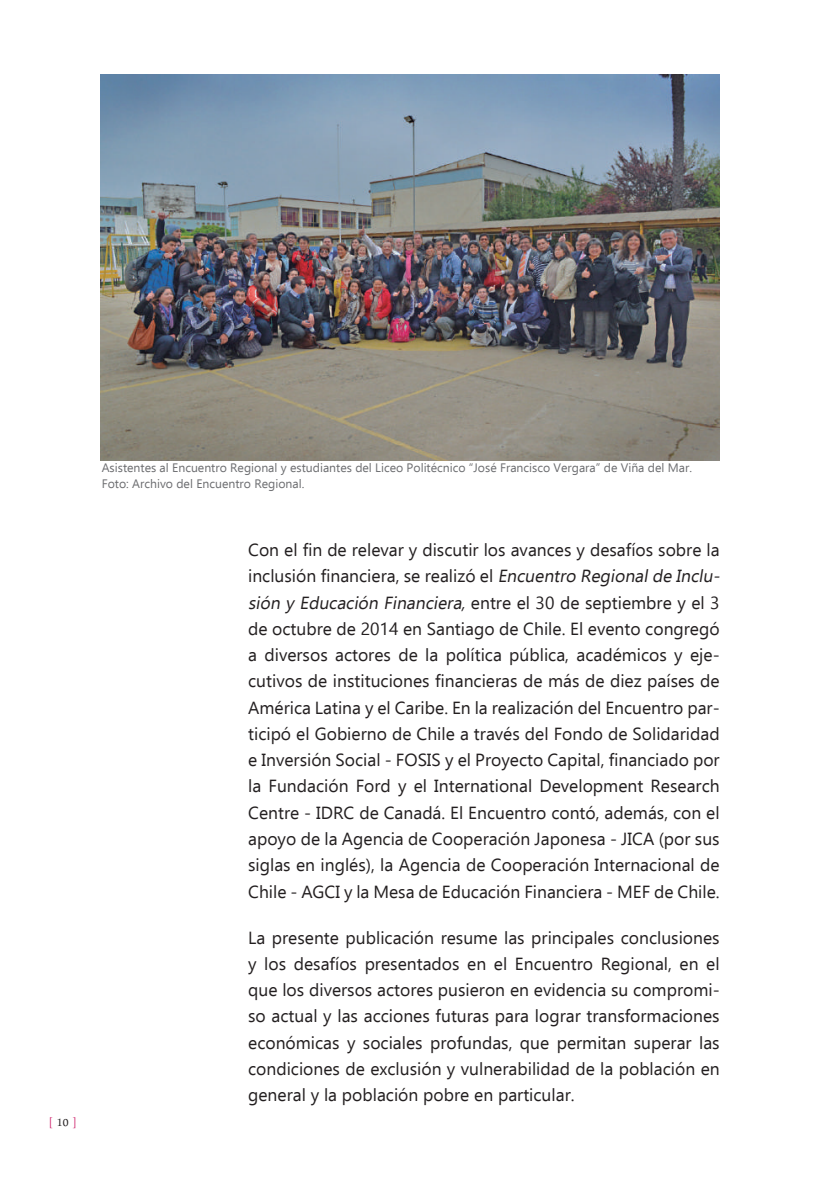
<style>
.page{position:relative;width:819px;height:1191px;background:#fff}
.page>*{position:absolute;margin:0;border:0;box-sizing:border-box;transform-origin:0 0}
.t1{font:17.5px/26.2px "Ebrima";color:#231f20}
.t2{font:17.5px "Arabic Typesetting";color:#cc1b67}
.t3{font:12.25px/15.8px "Ebrima";color:#6c6d70}
.s1{color:#231f20}
.s2{font-style:italic}
</style>
<div class="page">
<img style="left:101px;top:74px;width:618px;height:386px">
<p class="t2" style="left:49px;top:1113px;width:29px">[<span class="s1">10</span> ]</p>
<p class="t3" style="left:102px;top:460px;width:591px">Asistentes al Encuentro Regional y estudiantes del Liceo Politécnico “José Francisco Vergara” de Viña del Mar.<br>Foto: Archivo del Encuentro Regional.</p>
<p class="t1" style="left:248px;top:536px;width:477px">Con el fin de relevar y discutir los avances y desafíos sobre la inclusión financiera, se realizó el <span class="s2">Encuentro Regionalde Inclu&shy;sión y Educación Financiera,</span> e n t re e l 3 0 d e s e pt i e m b re y e l 3 de octubre de 2014 en Santiago de Chile. El evento congregó a diversos actores de la política pública, académicos y eje&shy;cutivos de instituciones financieras de más de diez países de América Latina y el Caribe. En la realización del Encuentro par&shy;ticipó el Gobierno de Chile a través del Fondo de Solidaridad e Inversión Social - FOSIS y el Proyecto Capital, financiado por la Fundación Ford y el International Development Research Centre - IDRC de Canadá. El Encuentro contó, además, con el apoyo de la Agencia de Cooperación Japonesa - JICA (por sus siglas en inglés), la Agencia de Cooperación Internacional de Chile - AGCI y la Mesa de Educación Financiera - MEF de Chile.</p>
<p class="t1" style="left:248px;top:924px;width:473px;text-align:justify">La presente publicación resume las principales conclusiones y los desafíos presentados en el Encuentro Regional, en el que los diversos actores pusieron en evidencia su compromi&shy;so actual y las acciones futuras para lograr transformaciones económicas y sociales profundas, que permitan superar las condiciones de exclusión y vulnerabilidad de la población en general y la población pobre en particular.</p>
</div>
